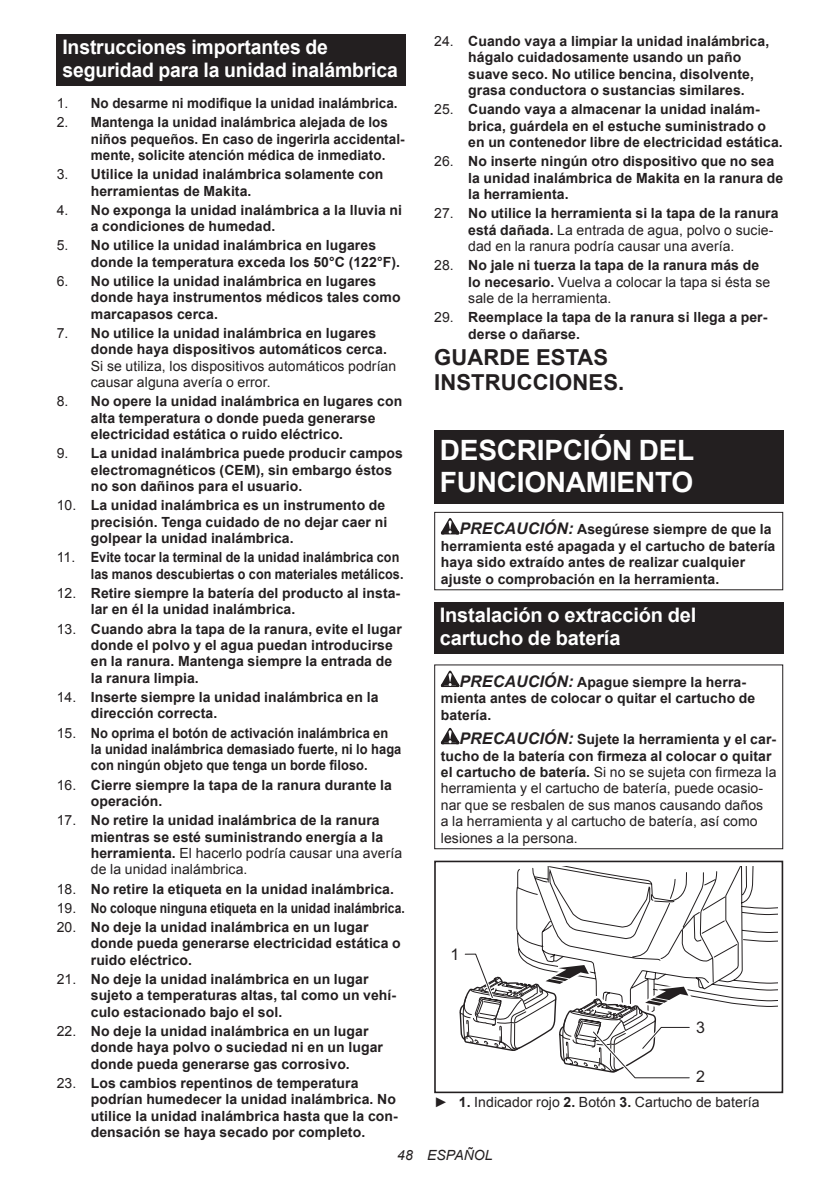
<style>
.page{position:relative;width:840px;height:1191px;background:#fff}
.page>*{position:absolute;margin:0;border:0;box-sizing:border-box;transform-origin:0 0}
.t1{font:700 28px/32.8px "Arial";letter-spacing:-.01em;color:#fff}
.t2{font:700 22px/25.8px "Arial";letter-spacing:.005em;color:#231f20}
.t3{font:700 20px/23.4px "Arial";letter-spacing:-.01em;color:#fff}
.t4{font:16px "Arial";color:#231f20}
.t5{font:700 14px/16.4px "Arial";letter-spacing:.005em;color:#231f20}
.t6{font:14px/16.4px "Arial";letter-spacing:.005em;color:#231f20}
.t7{font:700 14px/16.4px "Arial";letter-spacing:.005em;color:#231f20;scale:.96 1}
.t8{font:700 14px/16.4px "Arial";letter-spacing:.005em;color:#231f20;scale:.92 1}
.t9{font:700 14px/16.4px "Arial";letter-spacing:.005em;color:#231f20;text-align:right;scale:.9 1}
.t10{font:700 14px "Arial";letter-spacing:.005em;color:#231f20;scale:.86 1}
.t11{font:italic 14px "Arial";letter-spacing:.005em;color:#231f20}
.s1{font-weight:400}
.s2{font-weight:700}
.s3{font-style:italic;font-size:16px}
.s4{font-weight:700;font-style:italic;font-size:16px}
</style>
<div class="page">
<div style="left:57px;top:34px;width:348px;height:52px;background:#231f20"></div>
<div style="left:434px;top:430px;width:348px;height:74px;background:#231f20"></div>
<svg style="left:440px;top:518px;width:19px;height:16px"></svg>
<div style="left:434px;top:512px;width:348px;height:78px;border:1px solid #231f20"></div>
<div style="left:434px;top:601px;width:348px;height:52px;background:#231f20"></div>
<svg style="left:440px;top:670px;width:19px;height:17px"></svg>
<svg style="left:440px;top:728px;width:19px;height:16px"></svg>
<div style="left:434px;top:664px;width:348px;height:185px;border:1px solid #231f20"></div>
<svg style="left:516px;top:866px;width:260px;height:141px"></svg>
<div style="left:434px;top:860px;width:348px;height:233px;border:2px solid #231f20"></div>
<svg style="left:458px;top:933px;width:237px;height:160px"></svg>
<h3 class="t3" style="left:62px;top:36px;width:337px">Instrucciones importantes de seguridad para la unidad inalámbrica</h3>
<p class="t7" style="left:57px;top:95px;width:356px"><span class="s1">1.</span> No desarme ni modifique la unidad inalámbrica.</p>
<p class="t7" style="left:91px;top:114px;width:328px;text-indent:-34px"><span class="s1">2.</span> Mantenga la unidad inalámbrica alejada de los niños pequeños. En caso de ingerirla accidental&shy;mente, solicite atención médica de inmediato.</p>
<p class="t5" style="left:91px;top:166px;width:294px;text-indent:-34px"><span class="s1">3.</span> Utilice la unidad inalámbrica solamente con herramientas de Makita.</p>
<p class="t5" style="left:91px;top:202px;width:312px;text-indent:-34px"><span class="s1">4.</span> No exponga la unidad inalámbrica a la lluvia ni a condiciones de humedad.</p>
<p class="t5" style="left:91px;top:238px;width:310px;text-indent:-34px"><span class="s1">5.</span> No utilice la unidad inalámbrica en lugares donde la temperatura exceda los 50°C (122°F).</p>
<p class="t5" style="left:91px;top:273px;width:311px;text-indent:-34px"><span class="s1">6.</span> No utilice la unidad inalámbrica en lugares donde haya instrumentos médicos tales como marcapasos cerca.</p>
<p class="t5" style="left:91px;top:325px;width:297px;text-indent:-34px"><span class="s1">7.</span> No utilice la unidad inalámbrica en lugares donde haya dispositivos automáticos cerca.</p>
<p class="t6" style="left:91px;top:358px;width:307px">Si se utiliza, los dispositivos automáticos podrían causar alguna avería o error.</p>
<p class="t5" style="left:91px;top:394px;width:313px;text-indent:-34px"><span class="s1">8.</span> No opere la unidad inalámbrica en lugares con alta temperatura o donde pueda generarse electricidad estática o ruido eléctrico.</p>
<p class="t5" style="left:91px;top:446px;width:313px;text-indent:-34px"><span class="s1">9.</span> La unidad inalámbrica puede producir campos electromagnéticos (CEM), sin embargo éstos no son dañinos para el usuario.</p>
<p class="t5" style="left:91px;top:497px;width:298px;text-indent:-34px"><span class="s1">10.</span> La unidad inalámbrica es un instrumento de precisión. Tenga cuidado de no dejar caer ni golpear la unidad inalámbrica.</p>
<p class="t9" style="left:57px;top:549px;width:386px"><span class="s1">11.</span> Evite tocar la terminal de la unidad inalámbrica con las manos descubiertas o con materiales metálicos.</p>
<p class="t5" style="left:91px;top:585px;width:311px;text-indent:-34px"><span class="s1">12.</span> Retire siempre la batería del producto al insta&shy;lar en él la unidad inalámbrica.</p>
<p class="t5" style="left:91px;top:621px;width:312px;text-indent:-34px"><span class="s1">13.</span> Cuando abra la tapa de la ranura, evite el lugar donde el polvo y el agua puedan introducirse en la ranura. Mantenga siempre la entrada de la ranura limpia.</p>
<p class="t5" style="left:91px;top:689px;width:289px;text-indent:-34px"><span class="s1">14.</span> Inserte siempre la unidad inalámbrica en la dirección correcta.</p>
<p class="t8" style="left:91px;top:725px;width:339px;text-indent:-34px"><span class="s1">15.</span> No oprima el botón de activación inalámbrica en la unidad inalámbrica demasiado fuerte, ni lo haga con ningún objeto que tenga un borde filoso.</p>
<p class="t5" style="left:91px;top:777px;width:302px;text-indent:-34px"><span class="s1">16.</span> Cierre siempre la tapa de la ranura durante la operación.</p>
<p class="t5" style="left:91px;top:812px;width:313px;text-indent:-34px"><span class="s1">17.</span> No retire la unidad inalámbrica de la ranura mientras se esté suministrando energía a la herramienta. <span class="s1">El hacerlo podría causar una avería de la unidad inalámbrica.</span></p>
<p class="t5" style="left:57px;top:881px;width:338px"><span class="s1">18.</span> No retire la etiqueta en la unidad inalámbrica.</p>
<p class="t10" style="left:57px;top:898px;width:406px"><span class="s1">19.</span> No coloque ninguna etiqueta en la unidad inalámbrica.</p>
<p class="t5" style="left:91px;top:919px;width:311px;text-indent:-34px"><span class="s1">20.</span> No deje la unidad inalámbrica en un lugar donde pueda generarse electricidad estática o ruido eléctrico.</p>
<p class="t5" style="left:91px;top:971px;width:306px;text-indent:-34px"><span class="s1">21.</span> No deje la unidad inalámbrica en un lugar sujeto a temperaturas altas, tal como un vehí&shy;culo estacionado bajo el sol.</p>
<p class="t5" style="left:91px;top:1023px;width:293px;text-indent:-34px"><span class="s1">22.</span> No deje la unidad inalámbrica en un lugar donde haya polvo o suciedad ni en un lugar donde pueda generarse gas corrosivo.</p>
<p class="t5" style="left:91px;top:1075px;width:308px;text-indent:-34px"><span class="s1">23.</span> Los cambios repentinos de temperatura podrían humedecer la unidad inalámbrica. No utilice la unidad inalámbrica hasta que la con&shy;densación se haya secado por completo.</p>
<p class="t5" style="left:468px;top:33px;width:302px;text-indent:-34px"><span class="s1">24.</span> Cuando vaya a limpiar la unidad inalámbrica, hágalo cuidadosamente usando un paño suave seco. No utilice bencina, disolvente, grasa conductora o sustancias similares.</p>
<p class="t5" style="left:468px;top:102px;width:316px;text-indent:-34px"><span class="s1">25.</span> Cuando vaya a almacenar la unidad inalám&shy;brica, guárdela en el estuche suministrado o en un contenedor libre de electricidad estática.</p>
<p class="t5" style="left:468px;top:154px;width:316px;text-indent:-34px"><span class="s1">26.</span> No inserte ningún otro dispositivo que no sea la unidad inalámbrica de Makita en la ranura de la herramienta.</p>
<p class="t6" style="left:468px;top:205px;width:312px;text-indent:-34px">27. <span class="s2">No utilice la herramienta si la tapa de la ranura está dañada.</span> La entrada de agua, polvo o sucie&shy;dad en la ranura podría causar una avería.</p>
<p class="t6" style="left:468px;top:257px;width:303px;text-indent:-34px">28. <span class="s2">No jale ni tuerza la tapa de la ranura más de lo necesario.</span> Vuelva a colocar la tapa si ésta se sale de la herramienta.</p>
<p class="t5" style="left:468px;top:310px;width:300px;text-indent:-34px"><span class="s1">29.</span> Reemplace la tapa de la ranura si llega a per&shy;derse o dañarse.</p>
<h2 class="t2" style="left:434px;top:344px;width:191px">GUARDE ESTAS<br>INSTRUCCIONES.</h2>
<h1 class="t1" style="left:439px;top:434px;width:256px">DESCRIPCIÓN DEL<br>FUNCIONAMIENTO</h1>
<p class="t5" style="left:440px;top:522px;width:336px;text-indent:19px"><span class="s3">PRECAUCIÓN:</span> Asegúrese siempre de que la herramienta esté apagada y el cartucho de batería haya sido extraído antes de realizar cualquier ajuste o comprobación en la herramienta.</p>
<h3 class="t3" style="left:439px;top:603px;width:258px">Instalación o extracción del cartucho de batería</h3>
<p class="t5" style="left:440px;top:674px;width:316px;text-indent:19px"><span class="s3">PRECAUCIÓN:</span> Apague siempre la herra&shy;mienta antes de colocar o quitar el cartucho de batería.</p>
<p class="t6" style="left:440px;top:731px;width:337px;text-indent:19px"><span class="s4">PRECAUCIÓN:</span> <span class="s2">Sujete la herramienta y el car&shy;tucho de la batería con firmeza al colocar o quitar el cartucho de batería.</span> Si no se sujeta con firmeza la herramienta y el cartucho de batería, puede ocasio&shy;nar que se resbalen de sus manos causando daños<br>a la herramienta y al cartucho de batería, así como lesiones a la persona.</p>
<p class="t4" style="left:450px;top:943px;width:10px">1</p>
<p class="t4" style="left:695px;top:1017px;width:10px">3</p>
<p class="t4" style="left:695px;top:1065px;width:10px">2</p>
<p class="t6" style="left:434px;top:1093px;width:326px">► <span class="s2">1.</span> Indicador rojo <span class="s2">2.</span> Botón <span class="s2">3.</span> Cartucho de batería</p>
<p class="t11" style="left:397px;top:1146px;width:97px">48 ESPAÑOL</p>
</div>
